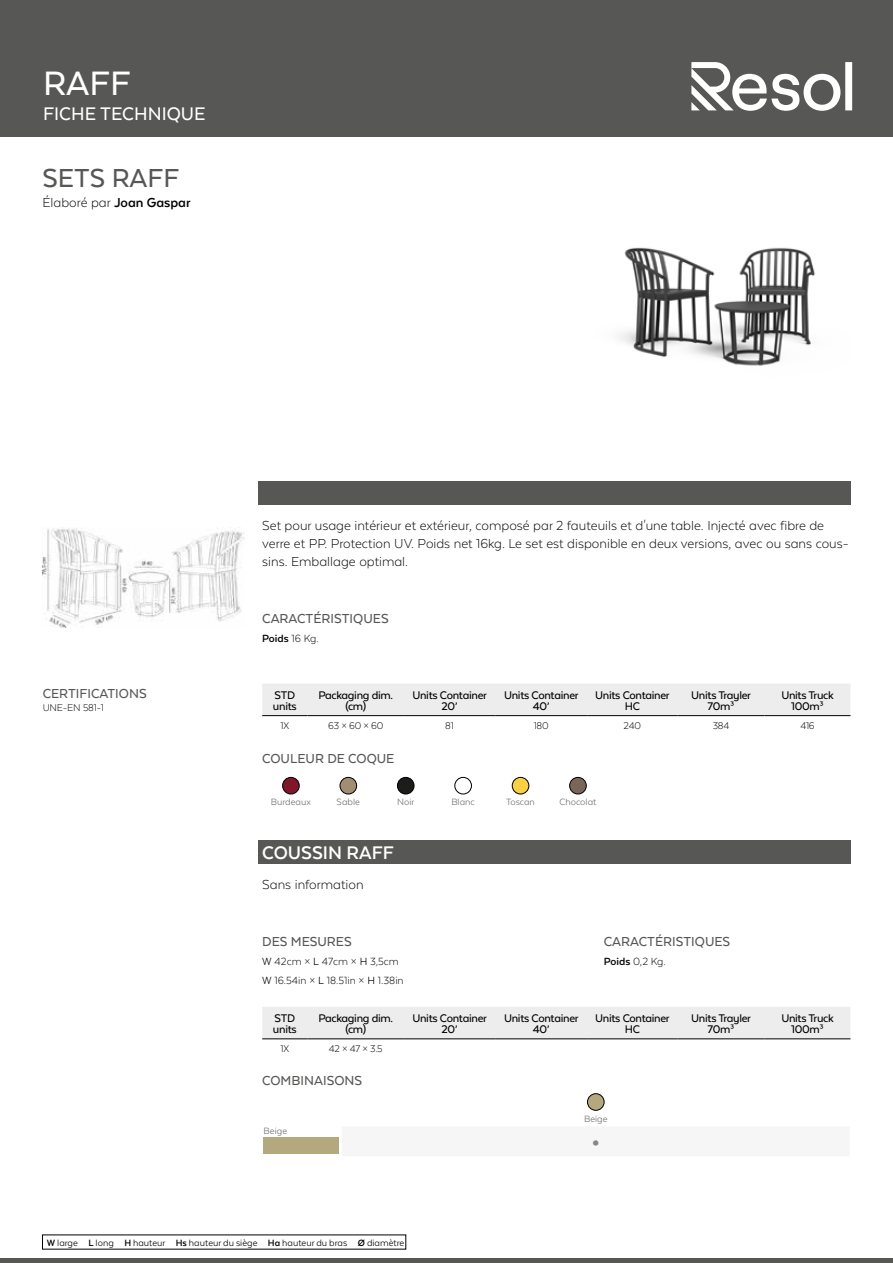
<style>
.page{position:relative;width:893px;height:1263px;background:#fff}
.page>*{position:absolute;margin:0;border:0;box-sizing:border-box;transform-origin:0 0}
.t1{font:500 39px "Texta Alt";color:#fff}
.t2{font:700 31.5px "Texta Alt";color:#878787}
.t3{font:500 30px "Texta Alt";color:#575756}
.t4{font:500 21px "Texta Alt";color:#fff}
.t5{font:700 21px "Texta Alt";color:#fff}
.t6{font:300 15px/18px "Texta Alt";color:#000}
.t7{font:500 15px "Texta Alt";color:#575756}
.t8{font:500 12.75px/10.5px "Texta Alt";letter-spacing:-.025em;color:#000;text-align:center}
.t9{font:300 12px/18.6px "Texta Alt";color:#000}
.t10{font:700 12px "Texta Alt";color:#000}
.t11{font:300 11.25px "Texta Alt";letter-spacing:-.02em;color:#000}
.t12{font:10.5px "Texta Alt";color:#000}
.t13{font:10.5px "Texta Alt";color:#706f6f}
.s1{font-weight:700}
.s2{font-weight:300}
.s3{font-weight:400}
</style>
<div class="page">
<hr style="left:0;top:1259px;width:893px;height:4px;background:#575756">
<div style="left:0;top:0;width:893px;height:137px;background:#575756"></div>
<svg style="left:691px;top:62px;width:161px;height:49px"></svg>
<img style="left:619px;top:247px;width:197px;height:119px">
<div style="left:258px;top:481px;width:592px;height:24px;background:#575756"></div>
<div style="left:262px;top:684px;width:588px;height:31px;background:#ededed"></div>
<hr style="left:262px;top:715px;width:46px;height:1px;background:#000">
<hr style="left:308px;top:715px;width:96px;height:1px;background:#000">
<hr style="left:404px;top:715px;width:91px;height:1px;background:#000">
<hr style="left:495px;top:715px;width:92px;height:1px;background:#000">
<hr style="left:587px;top:715px;width:90px;height:1px;background:#000">
<hr style="left:677px;top:715px;width:88px;height:1px;background:#000">
<hr style="left:765px;top:715px;width:85px;height:1px;background:#000">
<img style="left:283px;top:777px;width:16px;height:17px;border-radius:8px">
<div style="left:282px;top:777px;width:17px;height:17px;border:1px solid #000;border-radius:50%"></div>
<img style="left:340px;top:777px;width:17px;height:17px;border-radius:8px">
<div style="left:340px;top:777px;width:17px;height:17px;border:1px solid #000;border-radius:50%"></div>
<img style="left:397px;top:777px;width:17px;height:17px;border-radius:8px">
<div style="left:397px;top:777px;width:17px;height:17px;border:1px solid #000;border-radius:50%"></div>
<img style="left:455px;top:777px;width:16px;height:17px;border-radius:8px">
<div style="left:455px;top:777px;width:17px;height:17px;border:1px solid #000;border-radius:50%"></div>
<img style="left:512px;top:777px;width:17px;height:17px;border-radius:8px">
<div style="left:512px;top:777px;width:17px;height:17px;border:1px solid #000;border-radius:50%"></div>
<img style="left:570px;top:777px;width:16px;height:17px;border-radius:8px">
<div style="left:569px;top:777px;width:17px;height:17px;border:1px solid #000;border-radius:50%"></div>
<img style="left:43px;top:528px;width:201px;height:100px">
<div style="left:258px;top:841px;width:592px;height:23px;background:#575756"></div>
<div style="left:262px;top:1007px;width:588px;height:31px;background:#ededed"></div>
<hr style="left:262px;top:1038px;width:46px;height:1px;background:#000">
<hr style="left:308px;top:1038px;width:96px;height:1px;background:#000">
<hr style="left:404px;top:1038px;width:91px;height:1px;background:#000">
<hr style="left:495px;top:1038px;width:92px;height:1px;background:#000">
<hr style="left:587px;top:1038px;width:90px;height:1px;background:#000">
<hr style="left:677px;top:1038px;width:88px;height:1px;background:#000">
<hr style="left:765px;top:1038px;width:85px;height:1px;background:#000">
<div style="left:340px;top:1126px;width:511px;height:32px;background:#f6f6f6"></div>
<hr style="left:339px;top:1126px;width:3px;height:30px;background:#fff">
<hr style="left:850px;top:1126px;width:3px;height:30px;background:#fff">
<hr style="left:340px;top:1156px;width:513px;height:3px;background:#fff">
<img style="left:587px;top:1094px;width:17px;height:16px;border-radius:8px">
<div style="left:587px;top:1093px;width:17px;height:17px;border:1px solid #000;border-radius:50%"></div>
<h1 class="t1" style="left:43px;top:63px;width:89px">RAFF</h1>
<h3 class="t4" style="left:43px;top:103px;width:164px">FICHE TECHNIQUE</h3>
<h3 class="t3" style="left:43px;top:163px;width:138px">SETS RAFF</h3>
<p class="t6" style="left:43px;top:193px;width:150px">Élaboré par <span class="s1">Joan Gaspar</span></p>
<p class="t7" style="left:43px;top:685px;width:106px">CERTIFICATIONS</p>
<p class="t11" style="left:43px;top:702px;width:63px">UNE-EN 581-1</p>
<p class="t6" style="left:262px;top:516px;width:588px">Set pour usage intérieur et extérieur, composé par 2 fauteuils et d'une table. Injecté avec fibre de verre et PP. Protection UV. Poids net 16kg. Le set est disponible en deux versions, avec ou sans cous&shy;sins. Emballage optimal.</p>
<p class="t7" style="left:262px;top:611px;width:128px">CARACTÉRISTIQUES</p>
<p class="t10" style="left:262px;top:632px;width:58px">Poids <span class="s2">16 Kg.</span></p>
<p class="t8" style="left:273px;top:690px;width:25px;text-align:left">STD units</p>
<p class="t8" style="left:318px;top:690px;width:76px">Packaging dim. (cm)</p>
<p class="t8" style="left:412px;top:690px;width:76px">Units Container<br>20’</p>
<p class="t8" style="left:504px;top:690px;width:76px">Units Container<br>40’</p>
<p class="t8" style="left:595px;top:690px;width:76px">Units Container<br>HC</p>
<p class="t8" style="left:691px;top:690px;width:61px">Units Trayler<br>70m³</p>
<p class="t8" style="left:781px;top:690px;width:54px">Units Truck<br>100m³</p>
<p class="t11" style="left:281px;top:719px;width:10px">1X</p>
<p class="t11" style="left:328px;top:719px;width:57px">63 × 60 × 60</p>
<p class="t11" style="left:445px;top:719px;width:10px">81</p>
<p class="t11" style="left:534px;top:719px;width:16px">180</p>
<p class="t11" style="left:624px;top:719px;width:19px">240</p>
<p class="t11" style="left:713px;top:719px;width:18px">384</p>
<p class="t11" style="left:800px;top:719px;width:16px">416</p>
<p class="t7" style="left:262px;top:750px;width:134px">COULEUR DE COQUE</p>
<p class="t13" style="left:271px;top:796px;width:41px">Burdeaux</p>
<p class="t13" style="left:337px;top:796px;width:25px">Sable</p>
<p class="t13" style="left:397px;top:796px;width:19px">Noir</p>
<p class="t13" style="left:451px;top:796px;width:25px">Blanc</p>
<p class="t13" style="left:506px;top:796px;width:30px">Toscan</p>
<p class="t13" style="left:559px;top:796px;width:38px">Chocolat</p>
<h3 class="t5" style="left:262px;top:841px;width:133px">COUSSIN RAFF</h3>
<p class="t6" style="left:262px;top:876px;width:103px">Sans information</p>
<p class="t7" style="left:262px;top:934px;width:91px">DES MESURES</p>
<p class="t9" style="left:262px;top:952px;width:143px"><span class="s3">W</span> 42cm × <span class="s3">L</span> 47cm × <span class="s3">H</span> 3,5cm<br><span class="s3">W</span> 16.54in × <span class="s3">L</span> 18.51in × <span class="s3">H</span> 1.38in</p>
<p class="t7" style="left:604px;top:934px;width:128px">CARACTÉRISTIQUES</p>
<p class="t9" style="left:604px;top:952px;width:64px"><span class="s1">Poids</span> 0,2 Kg.</p>
<p class="t8" style="left:273px;top:1013px;width:25px;text-align:left">STD units</p>
<p class="t8" style="left:318px;top:1013px;width:76px">Packaging dim. (cm)</p>
<p class="t8" style="left:412px;top:1013px;width:76px">Units Container<br>20’</p>
<p class="t8" style="left:504px;top:1013px;width:76px">Units Container<br>40’</p>
<p class="t8" style="left:595px;top:1013px;width:76px">Units Container<br>HC</p>
<p class="t8" style="left:691px;top:1013px;width:61px">Units Trayler<br>70m³</p>
<p class="t8" style="left:781px;top:1013px;width:54px">Units Truck<br>100m³</p>
<p class="t11" style="left:281px;top:1042px;width:10px">1X</p>
<p class="t11" style="left:329px;top:1042px;width:55px">42 × 47 × 3.5</p>
<p class="t7" style="left:262px;top:1073px;width:101px">COMBINAISONS</p>
<p class="t13" style="left:584px;top:1114px;width:25px">Beige</p>
<p class="t13" style="left:264px;top:1126px;width:25px">Beige</p>
<h2 class="t2" style="left:591px;top:1124px;width:12px">•</h2>
<p class="t12" style="left:47px;top:1237px;width:359px"><span class="s1">W</span> large <span class="s1">L</span> long <span class="s1">H</span> hauteur <span class="s1">Hs</span> hauteur du siège <span class="s1">Ha</span> hauteur du bras <span class="s1">Ø</span> diamètre</p>
</div>
